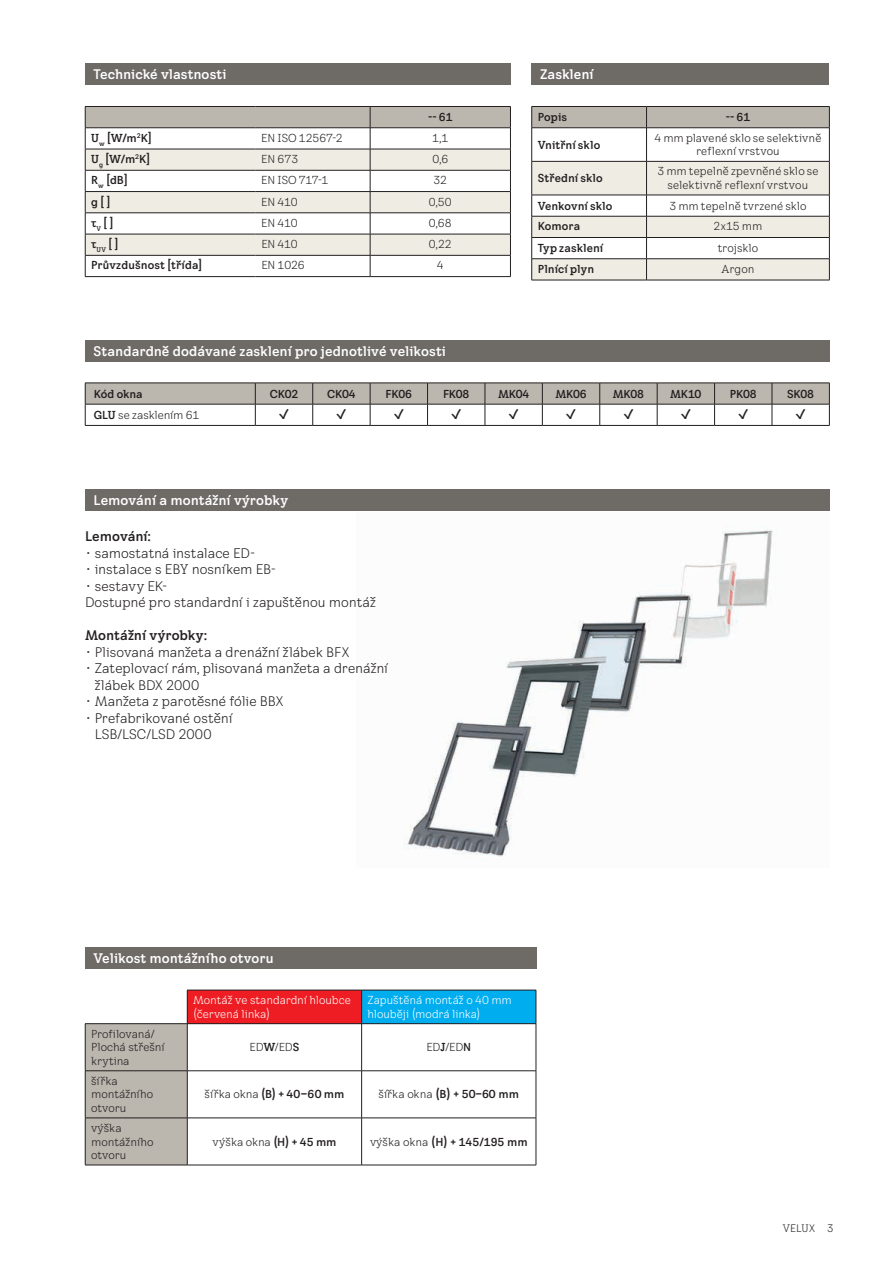
<style>
.page{position:relative;width:893px;height:1263px;background:#fff}
.page>*{position:absolute;margin:0;border:0;box-sizing:border-box;transform-origin:0 0}
.t1{font:13.5px/16.5px "VELUX Transform";letter-spacing:-.005em;color:#231f20}
.t2{font:700 13.5px "VELUX Transform";color:#fff}
.t3{font:700 13.5px "VELUX Transform";color:#231f20}
.t4{font:11.25px/13.5px "VELUX Transform";letter-spacing:-.005em;color:#231f20}
.t5{font:700 11.25px "VELUX Transform";color:#231f20}
.t6{font:11.25px/13.5px "VELUX Transform";letter-spacing:-.01em;color:#fff}
.t7{font:10.5px "VELUX Transform";color:#231f20}
.s1{font-weight:700}
.s2{font-weight:400}
</style>
<div class="page">
<div style="left:85px;top:340px;width:744px;height:21px;background:#6e6b67"></div>
<svg style="left:85px;top:383px;width:745px;height:42px"></svg>
<hr style="left:85px;top:425px;width:170px;height:1px;background:#231f20">
<hr style="left:255px;top:425px;width:58px;height:1px;background:#231f20">
<hr style="left:313px;top:425px;width:57px;height:1px;background:#231f20">
<hr style="left:370px;top:425px;width:58px;height:1px;background:#231f20">
<hr style="left:428px;top:425px;width:57px;height:1px;background:#231f20">
<hr style="left:485px;top:425px;width:57px;height:1px;background:#231f20">
<hr style="left:542px;top:425px;width:58px;height:1px;background:#231f20">
<hr style="left:600px;top:425px;width:57px;height:1px;background:#231f20">
<hr style="left:657px;top:425px;width:58px;height:1px;background:#231f20">
<hr style="left:715px;top:425px;width:57px;height:1px;background:#231f20">
<hr style="left:772px;top:425px;width:58px;height:1px;background:#231f20">
<img style="left:404px;top:530px;width:373px;height:327px">
<div style="left:85px;top:947px;width:452px;height:22px;background:#6e6b67"></div>
<div style="left:85px;top:489px;width:744px;height:21px;background:#6e6b67"></div>
<div style="left:187px;top:990px;width:175px;height:34px;background:#ee1d23"></div>
<div style="left:362px;top:990px;width:174px;height:34px;background:#00aeef"></div>
<div style="left:86px;top:1024px;width:101px;height:141px;background:#bbb6ae"></div>
<hr style="left:187px;top:990px;width:175px;height:1px;background:#231f20">
<hr style="left:187px;top:990px;width:1px;height:33px;background:#231f20">
<hr style="left:362px;top:990px;width:174px;height:1px;background:#231f20">
<hr style="left:361px;top:990px;width:1px;height:33px;background:#231f20">
<hr style="left:536px;top:990px;width:1px;height:33px;background:#231f20">
<hr style="left:85px;top:1023px;width:102px;height:1px;background:#231f20">
<hr style="left:85px;top:1024px;width:1px;height:46px;background:#231f20">
<hr style="left:187px;top:1023px;width:175px;height:1px;background:#231f20">
<hr style="left:187px;top:1024px;width:1px;height:46px;background:#231f20">
<hr style="left:362px;top:1023px;width:174px;height:1px;background:#231f20">
<hr style="left:361px;top:1024px;width:1px;height:46px;background:#231f20">
<hr style="left:536px;top:1024px;width:1px;height:46px;background:#231f20">
<hr style="left:85px;top:1070px;width:102px;height:1px;background:#231f20">
<hr style="left:85px;top:1071px;width:1px;height:47px;background:#231f20">
<hr style="left:187px;top:1070px;width:175px;height:1px;background:#231f20">
<hr style="left:187px;top:1071px;width:1px;height:47px;background:#231f20">
<hr style="left:362px;top:1070px;width:174px;height:1px;background:#231f20">
<hr style="left:361px;top:1071px;width:1px;height:47px;background:#231f20">
<hr style="left:536px;top:1071px;width:1px;height:47px;background:#231f20">
<hr style="left:85px;top:1117px;width:102px;height:1px;background:#231f20">
<hr style="left:85px;top:1118px;width:1px;height:47px;background:#231f20">
<hr style="left:187px;top:1117px;width:175px;height:1px;background:#231f20">
<hr style="left:187px;top:1118px;width:1px;height:47px;background:#231f20">
<hr style="left:362px;top:1117px;width:174px;height:1px;background:#231f20">
<hr style="left:361px;top:1118px;width:1px;height:47px;background:#231f20">
<hr style="left:536px;top:1118px;width:1px;height:47px;background:#231f20">
<hr style="left:85px;top:1165px;width:102px;height:1px;background:#231f20">
<hr style="left:187px;top:1165px;width:175px;height:1px;background:#231f20">
<hr style="left:362px;top:1165px;width:174px;height:1px;background:#231f20">
<div style="left:531px;top:64px;width:298px;height:21px;background:#6e6b67"></div>
<svg style="left:531px;top:106px;width:299px;height:174px"></svg>
<hr style="left:531px;top:280px;width:115px;height:1px;background:#231f20">
<hr style="left:646px;top:280px;width:184px;height:1px;background:#231f20">
<div style="left:85px;top:64px;width:425px;height:21px;background:#6e6b67"></div>
<hr style="left:85px;top:276px;width:170px;height:1px;background:#231f20">
<hr style="left:255px;top:276px;width:115px;height:1px;background:#231f20">
<hr style="left:370px;top:276px;width:141px;height:1px;background:#231f20">
<svg style="left:85px;top:106px;width:426px;height:170px"></svg>
<p class="t2" style="left:94px;top:66px;width:135px">Technické vlastnosti</p>
<p class="t5" style="left:428px;top:110px;width:26px">-- 61</p>
<p class="t5" style="left:91px;top:131px;width:62px">U<sub>w</sub> [W/m<sup>2</sup>K]</p>
<p class="t4" style="left:261px;top:131px;width:83px">EN ISO 12567-2</p>
<p class="t4" style="left:432px;top:131px;width:18px">1,1</p>
<p class="t5" style="left:91px;top:152px;width:61px">U<sub>g</sub> [W/m<sup>2</sup>K]</p>
<p class="t4" style="left:261px;top:152px;width:38px">EN 673</p>
<p class="t4" style="left:432px;top:152px;width:17px">0,6</p>
<p class="t5" style="left:91px;top:173px;width:38px">R<sub>w</sub> [dB]</p>
<p class="t4" style="left:261px;top:173px;width:68px">EN ISO 717-1</p>
<p class="t4" style="left:434px;top:173px;width:15px">32</p>
<p class="t5" style="left:91px;top:195px;width:21px">g [ ]</p>
<p class="t4" style="left:261px;top:195px;width:38px">EN 410</p>
<p class="t4" style="left:429px;top:195px;width:24px">0,50</p>
<p class="t5" style="left:91px;top:216px;width:24px">τ<sub>V</sub> [ ]</p>
<p class="t4" style="left:261px;top:216px;width:38px">EN 410</p>
<p class="t4" style="left:429px;top:216px;width:24px">0,68</p>
<p class="t5" style="left:91px;top:237px;width:29px">τ<sub>UV</sub> [ ]</p>
<p class="t4" style="left:261px;top:237px;width:38px">EN 410</p>
<p class="t4" style="left:429px;top:237px;width:24px">0,22</p>
<p class="t5" style="left:91px;top:259px;width:113px">Průvzdušnost [třída]</p>
<p class="t4" style="left:261px;top:258px;width:45px">EN 1026</p>
<p class="t4" style="left:437px;top:258px;width:8px">4</p>
<p class="t2" style="left:540px;top:66px;width:55px">Zasklení</p>
<p class="t5" style="left:538px;top:110px;width:31px">Popis</p>
<p class="t5" style="left:726px;top:110px;width:26px">-- 61</p>
<p class="t5" style="left:538px;top:138px;width:64px">Vnitřní sklo</p>
<p class="t4" style="left:654px;top:131px;width:169px;text-align:center">4 mm plavené sklo se selektivně reflexní vrstvou</p>
<p class="t5" style="left:538px;top:171px;width:67px">Střední sklo</p>
<p class="t4" style="left:657px;top:164px;width:163px;text-align:center">3 mm tepelně zpevněné sklo se selektivně reflexní vrstvou</p>
<p class="t5" style="left:538px;top:199px;width:76px">Venkovní sklo</p>
<p class="t4" style="left:669px;top:199px;width:139px">3 mm tepelně tvrzené sklo</p>
<p class="t5" style="left:538px;top:219px;width:44px">Komora</p>
<p class="t4" style="left:714px;top:219px;width:50px">2x15 mm</p>
<p class="t5" style="left:538px;top:241px;width:67px">Typ zasklení</p>
<p class="t4" style="left:718px;top:241px;width:42px">trojsklo</p>
<p class="t5" style="left:538px;top:262px;width:58px">Plnící plyn</p>
<p class="t4" style="left:721px;top:262px;width:35px">Argon</p>
<p class="t2" style="left:94px;top:343px;width:354px">Standardně dodávané zasklení pro jednotlivé velikosti</p>
<p class="t5" style="left:94px;top:387px;width:50px">Kód okna</p>
<p class="t5" style="left:270px;top:387px;width:30px">CK02</p>
<p class="t5" style="left:327px;top:387px;width:30px">CK04</p>
<p class="t5" style="left:386px;top:387px;width:28px">FK06</p>
<p class="t5" style="left:443px;top:387px;width:28px">FK08</p>
<p class="t5" style="left:498px;top:387px;width:33px">MK04</p>
<p class="t5" style="left:555px;top:387px;width:33px">MK06</p>
<p class="t5" style="left:613px;top:387px;width:33px">MK08</p>
<p class="t5" style="left:670px;top:387px;width:33px">MK10</p>
<p class="t5" style="left:730px;top:387px;width:28px">PK08</p>
<p class="t5" style="left:787px;top:387px;width:28px">SK08</p>
<p class="t4" style="left:94px;top:408px;width:107px"><span class="s1">GLU</span> se zasklením 61</p>
<p class="t3" style="left:279px;top:406px;width:11px">✓</p>
<p class="t3" style="left:337px;top:406px;width:11px">✓</p>
<p class="t3" style="left:394px;top:406px;width:11px">✓</p>
<p class="t3" style="left:451px;top:406px;width:11px">✓</p>
<p class="t3" style="left:509px;top:406px;width:11px">✓</p>
<p class="t3" style="left:566px;top:406px;width:11px">✓</p>
<p class="t3" style="left:624px;top:406px;width:11px">✓</p>
<p class="t3" style="left:681px;top:406px;width:11px">✓</p>
<p class="t3" style="left:738px;top:406px;width:11px">✓</p>
<p class="t3" style="left:796px;top:406px;width:11px">✓</p>
<p class="t2" style="left:94px;top:491px;width:196px">Lemování a montážní výrobky</p>
<p class="t3" style="left:85px;top:528px;width:67px">Lemování:</p>
<p class="t1" style="left:85px;top:544px;width:171px">• samostatná instalace ED-</p>
<p class="t1" style="left:85px;top:561px;width:192px">• instalace s EBY nosníkem EB-</p>
<p class="t1" style="left:85px;top:577px;width:292px">• sestavy EK-<br>Dostupné pro standardní i zapuštěnou montáž</p>
<p class="t3" style="left:85px;top:627px;width:123px">Montážní výrobky:</p>
<p class="t1" style="left:85px;top:643px;width:266px">• Plisovaná manžeta a drenážní žlábek BFX</p>
<p class="t1" style="left:95px;top:660px;width:295px;text-indent:-10px">• Zateplovací rám, plisovaná manžeta a drenážní žlábek BDX 2000</p>
<p class="t1" style="left:85px;top:693px;width:200px">• Manžeta z parotěsné fólie BBX</p>
<p class="t1" style="left:95px;top:709px;width:139px;text-indent:-10px">• Prefabrikované ostění<br>LSB/LSC/LSD 2000</p>
<p class="t2" style="left:94px;top:950px;width:182px">Velikost montážního otvoru</p>
<p class="t4" style="left:91px;top:1027px;width:75px">Profilovaná/<br>Plochá střešní krytina</p>
<p class="t6" style="left:193px;top:993px;width:159px">Montáž ve standardní hloubce (červená linka)</p>
<p class="t6" style="left:368px;top:993px;width:146px">Zapuštěná montáž o 40 mm hlouběji (modrá linka)</p>
<p class="t4" style="left:250px;top:1040px;width:51px">ED<span class="s1">W</span>/ED<span class="s1">S</span></p>
<p class="t4" style="left:426px;top:1040px;width:46px">ED<span class="s1">J</span>/ED<span class="s1">N</span></p>
<p class="t4" style="left:91px;top:1074px;width:64px">šířka montážního otvoru</p>
<p class="t5" style="left:205px;top:1087px;width:141px"><span class="s2">šířka okna</span> (B) + 40–60 mm</p>
<p class="t5" style="left:379px;top:1087px;width:142px"><span class="s2">šířka okna</span> (B) + 50–60 mm</p>
<p class="t4" style="left:91px;top:1121px;width:64px">výška montážního otvoru</p>
<p class="t4" style="left:212px;top:1134px;width:126px">výška okna <span class="s1">(H) + 45 mm</span></p>
<p class="t5" style="left:370px;top:1134px;width:159px"><span class="s2">výška okna</span> (H) + 145/195 mm</p>
<p class="t7" style="left:783px;top:1222px;width:52px">VELUX 3</p>
</div>
